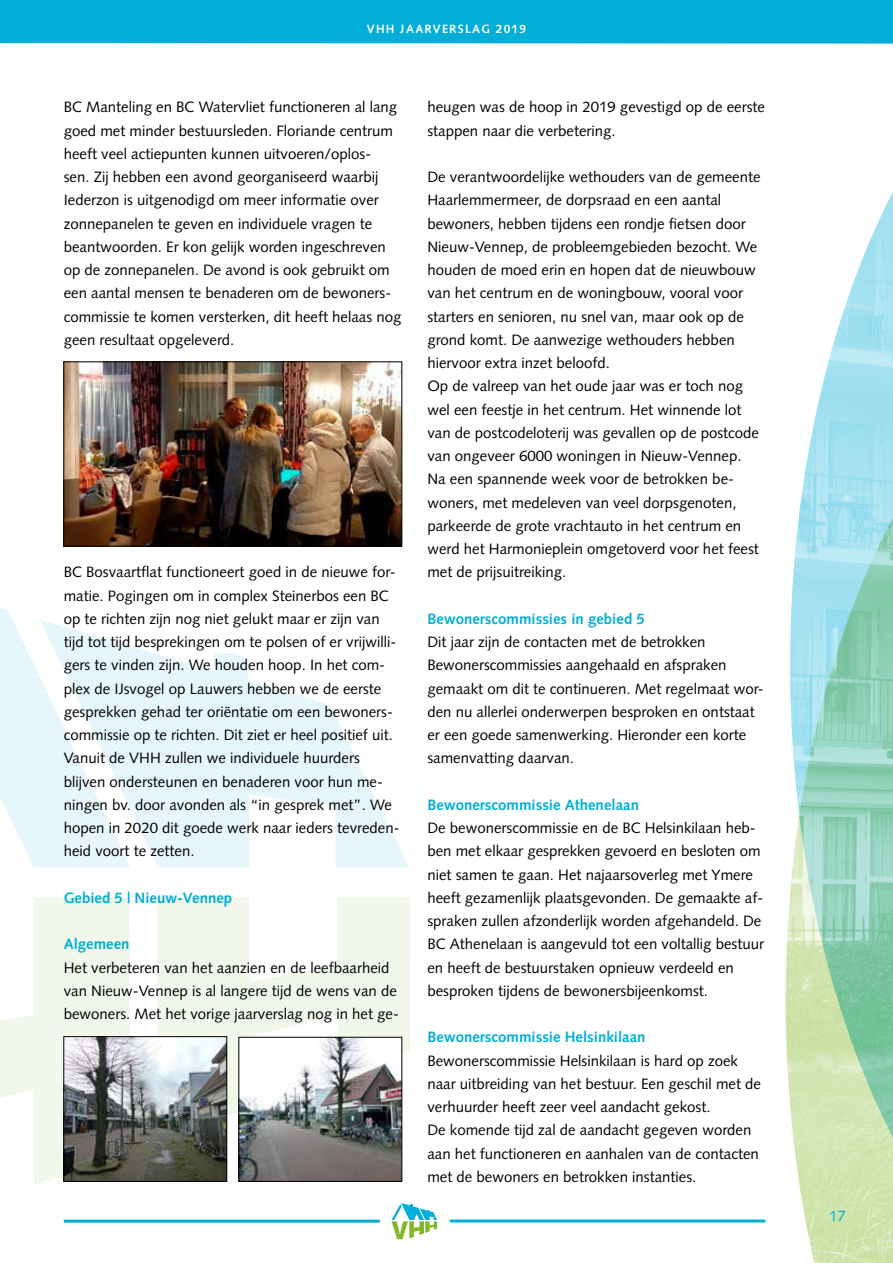
<style>
.page{position:relative;width:893px;height:1263px;background:#fff}
.page>*{position:absolute;margin:0;border:0;box-sizing:border-box;transform-origin:0 0}
.t1{font:15px/23.2px "Syntax LT Std";color:#000}
.t2{font:700 15px "Syntax LT Std";color:#00aed7}
.t3{font:15px "Syntax LT Std";color:#00aed7}
.t4{font:700 12px "Syntax LT Std";letter-spacing:.1em;color:#fff}
</style>
<div class="page">
<svg style="left:0;top:897px;width:130px;height:288px"></svg>
<svg style="left:157px;top:897px;width:253px;height:246px;fill:#f2f8e9"></svg>
<svg style="left:0;top:546px;width:130px;height:321px"></svg>
<svg style="left:40px;top:620px;width:369px;height:247px;fill:#e6f7fb"></svg>
<svg style="left:232px;top:653px;width:16px;height:78px"></svg>
<div style="left:215px;top:653px;width:17px;height:59px;background:#e6f7fb"></div>
<hr style="left:64px;top:1220px;width:316px;height:3px;background:#00aed7">
<hr style="left:450px;top:1219px;width:315px;height:3px;background:#00aed7">
<svg style="left:392px;top:1203px;width:45px;height:36px"></svg>
<div style="left:0;top:0;width:790px;height:44px;background:#00aed7"></div>
<div style="left:790px;top:0;width:103px;height:44px;background:#00aed7"></div>
<img style="left:845px;top:192px;width:48px;height:113px">
<img style="left:786px;top:305px;width:107px;height:958px">
<img style="left:65px;top:363px;width:335px;height:181px">
<div style="left:63px;top:361px;width:339px;height:185px;border:1px solid #000"></div>
<img style="left:65px;top:1038px;width:160px;height:142px">
<div style="left:63px;top:1036px;width:164px;height:146px;border:1px solid #000"></div>
<img style="left:240px;top:1039px;width:160px;height:141px">
<div style="left:238px;top:1037px;width:164px;height:145px;border:1px solid #000"></div>
<p class="t4" style="left:367px;top:22px;width:161px">VHH JAARVERSLAG 2019</p>
<p class="t1" style="left:64px;top:96px;width:339px">BC Manteling en BC Watervliet functioneren al lang goed met minder bestuursleden. Floriande centrum heeft veel actiepunten kunnen uitvoeren/oplos-<br>sen. Zij hebben een avond georganiseerd waarbij Iederzon is uitgenodigd om meer informatie over zonnepanelen te geven en individuele vragen te beantwoorden. Er kon gelijk worden ingeschreven op de zonnepanelen. De avond is ook gebruikt om een aantal mensen te benaderen om de bewoners&shy;commissie te komen versterken, dit heeft helaas nog geen resultaat opgeleverd.</p>
<p class="t1" style="left:64px;top:561px;width:337px">BC Bosvaartflat functioneert goed in de nieuwe for&shy;matie. Pogingen om in complex Steinerbos een BC op te richten zijn nog niet gelukt maar er zijn van tijd tot tijd besprekingen om te polsen of er vrijwilli&shy;gers te vinden zijn. We houden hoop. In het com&shy;plex de IJsvogel op Lauwers hebben we de eerste gesprekken gehad ter oriëntatie om een bewoners&shy;commissie op te richten. Dit ziet er heel positief uit.<br>Vanuit de VHH zullen we individuele huurders blijven ondersteunen en benaderen voor hun me&shy;ningen bv. door avonden als “in gesprek met”. We hopen in 2020 dit goede werk naar ieders tevreden&shy;heid voort te zetten.</p>
<p class="t2" style="left:64px;top:889px;width:170px">Gebied 5 | Nieuw-Vennep</p>
<p class="t2" style="left:64px;top:935px;width:67px">Algemeen</p>
<p class="t1" style="left:64px;top:956px;width:337px">Het verbeteren van het aanzien en de leefbaarheid van Nieuw-Vennep is al langere tijd de wens van de bewoners. Met het vorige jaarverslag nog in het ge-</p>
<p class="t1" style="left:427px;top:96px;width:339px">heugen was de hoop in 2019 gevestigd op de eerste stappen naar die verbetering.</p>
<p class="t1" style="left:427px;top:165px;width:335px">De verantwoordelijke wethouders van de gemeente Haarlemmermeer, de dorpsraad en een aantal bewoners, hebben tijdens een rondje fietsen door Nieuw-Vennep, de probleemgebieden bezocht. We houden de moed erin en hopen dat de nieuwbouw van het centrum en de woningbouw, vooral voor starters en senioren, nu snel van, maar ook op de grond komt. De aanwezige wethouders hebben hiervoor extra inzet beloofd.<br>Op de valreep van het oude jaar was er toch nog wel een feestje in het centrum. Het winnende lot van de postcodeloterij was gevallen op de postcode van ongeveer 6000 woningen in Nieuw-Vennep.<br>Na een spannende week voor de betrokken be&shy;woners, met medeleven van veel dorpsgenoten, parkeerde de grote vrachtauto in het centrum en werd het Harmonieplein omgetoverd voor het feest met de prijsuitreiking.</p>
<p class="t2" style="left:427px;top:610px;width:219px">Bewonerscommissies in gebied 5</p>
<p class="t1" style="left:427px;top:630px;width:338px">Dit jaar zijn de contacten met de betrokken Bewonerscommissies aangehaald en afspraken gemaakt om dit te continueren. Met regelmaat wor&shy;den nu allerlei onderwerpen besproken en ontstaat er een goede samenwerking. Hieronder een korte samenvatting daarvan.</p>
<p class="t2" style="left:427px;top:796px;width:213px">Bewonerscommissie Athenelaan</p>
<p class="t1" style="left:427px;top:816px;width:338px">De bewonerscommissie en de BC Helsinkilaan heb&shy;ben met elkaar gesprekken gevoerd en besloten om niet samen te gaan. Het najaarsoverleg met Ymere heeft gezamenlijk plaatsgevonden. De gemaakte af&shy;spraken zullen afzonderlijk worden afgehandeld. De BC Athenelaan is aangevuld tot een voltallig bestuur en heeft de bestuurstaken opnieuw verdeeld en besproken tijdens de bewonersbijeenkomst.</p>
<p class="t2" style="left:427px;top:1028px;width:220px">Bewonerscommissie Helsinkilaan</p>
<p class="t1" style="left:427px;top:1049px;width:335px">Bewonerscommissie Helsinkilaan is hard op zoek naar uitbreiding van het bestuur. Een geschil met de verhuurder heeft zeer veel aandacht gekost.<br>De komende tijd zal de aandacht gegeven worden aan het functioneren en aanhalen van de contacten met de bewoners en betrokken instanties.</p>
<p class="t3" style="left:829px;top:1206px;width:18px">17</p>
</div>
